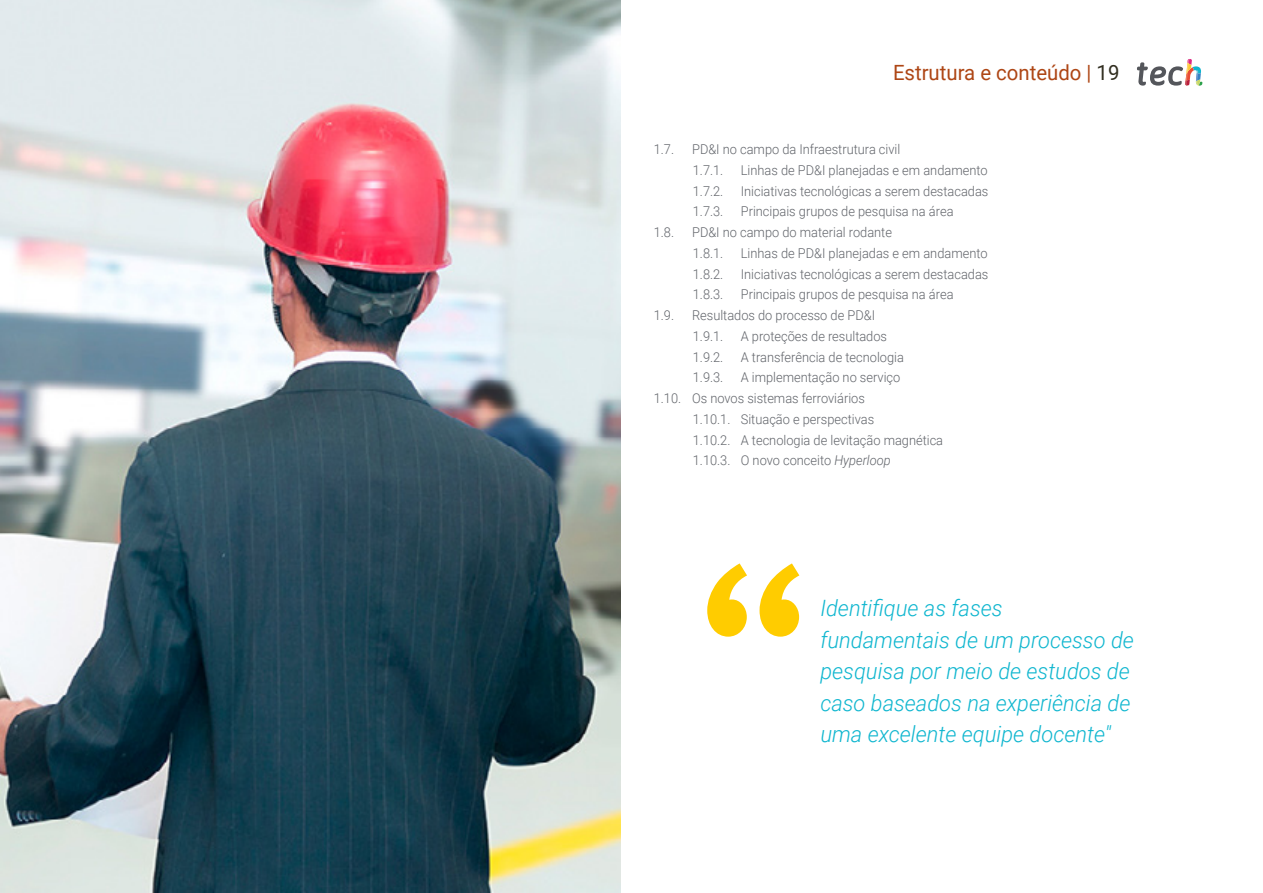
<style>
.page{position:relative;width:1263px;height:893px;background:#fff}
.page>*{position:absolute;margin:0;border:0;box-sizing:border-box;transform-origin:0 0}
.t1{font:italic 300 22.5px/31.5px "Roboto";color:#0fb6cf}
.t2{font:21px "Roboto";color:#ae4615}
.t3{font:300 13.5px/20.7px "Roboto";color:#61646a;scale:.95 1}
.s1{color:#312e20}
.s2{font-style:italic}
</style>
<div class="page">
<img style="left:0;top:0;width:621px;height:893px">
<svg style="left:1137px;top:59px;width:65px;height:27px"></svg>
<svg style="left:707px;top:563px;width:92px;height:74px"></svg>
<h2 class="t2" style="left:893px;top:57px;width:228px">Estrutura e conteúdo | <span class="s1">19</span></h2>
<p class="t3" style="left:654px;top:139px;width:23px">1.7.</p>
<p class="t3" style="left:692px;top:139px;width:221px">PD&amp;I no campo da Infraestrutura civil<br>1.7.1.</p>
<p class="t3" style="left:741px;top:159px;width:261px">Linhas de PD&amp;I planejadas e em andamento</p>
<p class="t3" style="left:693px;top:180px;width:34px">1.7.2.</p>
<p class="t3" style="left:741px;top:180px;width:262px">Iniciativas tecnológicas a serem destacadas</p>
<p class="t3" style="left:693px;top:201px;width:34px">1.7.3.</p>
<p class="t3" style="left:741px;top:201px;width:225px">Principais grupos de pesquisa na área</p>
<p class="t3" style="left:654px;top:222px;width:23px">1.8.</p>
<p class="t3" style="left:692px;top:222px;width:212px">PD&amp;I no campo do material rodante<br>1.8.1.</p>
<p class="t3" style="left:741px;top:242px;width:261px">Linhas de PD&amp;I planejadas e em andamento</p>
<p class="t3" style="left:693px;top:263px;width:34px">1.8.2.</p>
<p class="t3" style="left:741px;top:263px;width:262px">Iniciativas tecnológicas a serem destacadas</p>
<p class="t3" style="left:693px;top:284px;width:34px">1.8.3.</p>
<p class="t3" style="left:741px;top:284px;width:225px">Principais grupos de pesquisa na área</p>
<p class="t3" style="left:654px;top:305px;width:23px">1.9.</p>
<p class="t3" style="left:692px;top:305px;width:194px">Resultados do processo de PD&amp;I<br>1.9.1.</p>
<p class="t3" style="left:741px;top:325px;width:155px">A proteções de resultados</p>
<p class="t3" style="left:693px;top:346px;width:34px">1.9.2.</p>
<p class="t3" style="left:741px;top:346px;width:173px">A transferência de tecnologia</p>
<p class="t3" style="left:693px;top:367px;width:34px">1.9.3.</p>
<p class="t3" style="left:741px;top:367px;width:169px">A implementação no serviço</p>
<p class="t3" style="left:654px;top:388px;width:224px">1.10. Os novos sistemas ferroviários</p>
<p class="t3" style="left:693px;top:408px;width:192px">1.10.1. Situação e perspectivas</p>
<p class="t3" style="left:693px;top:429px;width:265px">1.10.2. A tecnologia de levitação magnética</p>
<p class="t3" style="left:693px;top:450px;width:210px">1.10.3. O novo conceito <span class="s2">Hyperloop</span></p>
<h1 class="t1" style="left:820px;top:592px;width:315px">Identifique as fases fundamentais de um processo de pesquisa por meio de estudos de caso baseados na experiência de uma excelente equipe docente"</h1>
</div>
